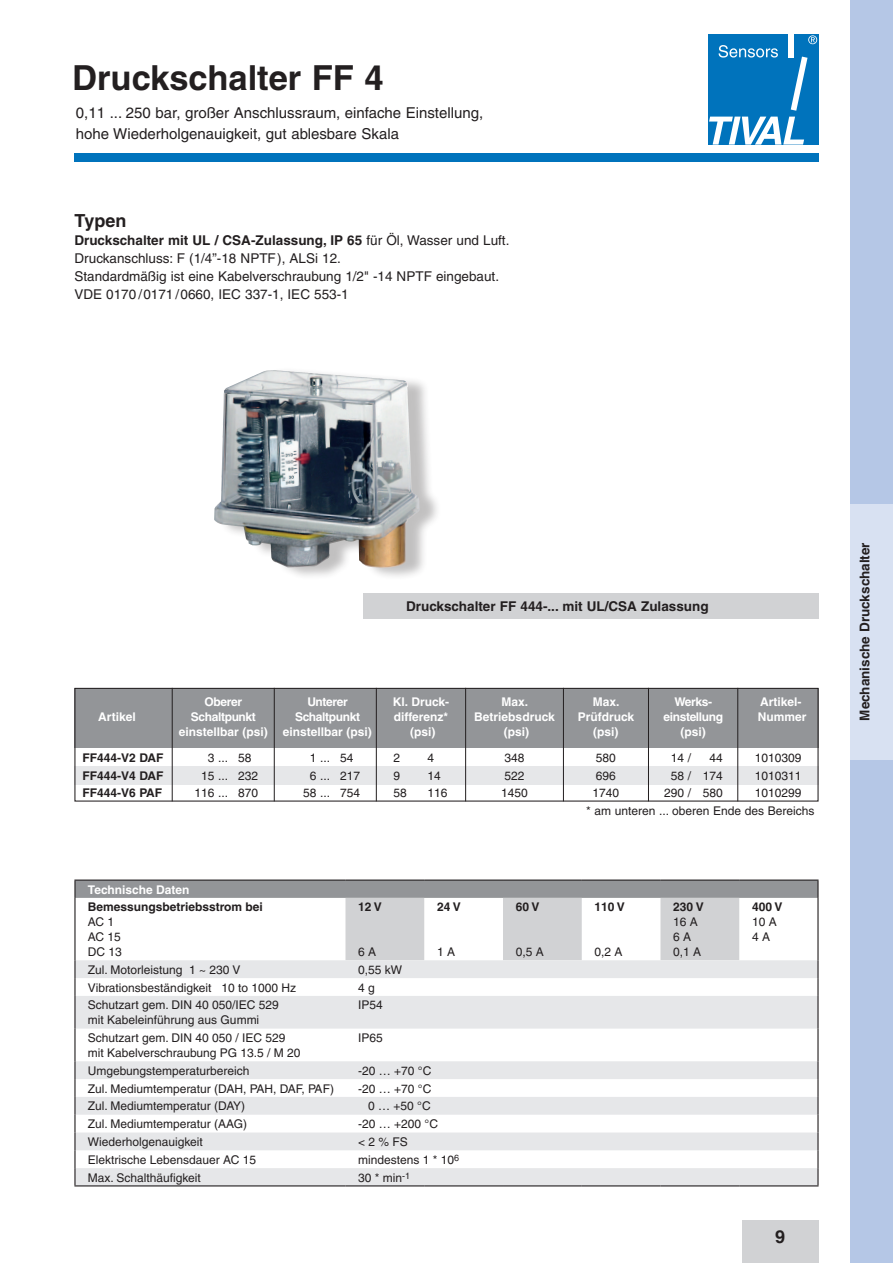
<style>
.page{position:relative;width:893px;height:1263px;background:#fff}
.page>*{position:absolute;margin:0;border:0;box-sizing:border-box;transform-origin:0 0}
.t1{font:700 34.5px "Helvetica";color:#231f20}
.t2{font:700 18px "Helvetica";color:#231f20}
.t3{font:15px/21px "Helvetica";color:#231f20}
.t4{font:13.5px/18px "Helvetica";color:#231f20}
.t5{font:700 13.5px "Helvetica";color:#231f20}
.t6{font:12px/14.9px "Helvetica";color:#231f20}
.t7{font:700 12px "Helvetica";color:#fff}
.t8{font:700 12px "Helvetica";color:#231f20}
.t9{font:700 12px "Helvetica";letter-spacing:-.03em;color:#fff}
.s1{font-weight:700}
</style>
<div class="page">
<div style="left:708px;top:34px;width:111px;height:110px;background:#0073bc"></div>
<div style="left:788px;top:34px;width:6px;height:23px;background:#fff"></div>
<svg style="left:791px;top:57px;width:16px;height:54px"></svg>
<svg style="left:719px;top:45px;width:59px;height:13px"></svg>
<svg style="left:709px;top:117px;width:95px;height:28px"></svg>
<svg style="left:808px;top:35px;width:9px;height:9px"></svg>
<div style="left:74px;top:153px;width:745px;height:9px;background:#0073bc"></div>
<div style="left:850px;top:0;width:43px;height:504px;background:#b5c7e6"></div>
<div style="left:850px;top:759px;width:43px;height:504px;background:#b5c7e6"></div>
<div style="left:850px;top:504px;width:43px;height:255px;background:#d8e1f2"></div>
<div style="left:742px;top:1220px;width:77px;height:43px;background:#d1d2d4"></div>
<div style="left:219px;top:366px;width:222px;height:215px;background:#231f20;opacity:.28"></div>
<img style="left:240px;top:370px;width:33px;height:12px">
<div style="left:364px;top:593px;width:455px;height:26px;background:#d1d2d4"></div>
<div style="left:74px;top:688px;width:745px;height:59px;background:#939598"></div>
<div style="left:74px;top:766px;width:745px;height:18px;background:#e6e7e9"></div>
<div style="left:74px;top:688px;width:745px;height:113px;border:1px solid #231f20"></div>
<hr style="left:172px;top:688px;width:1px;height:113px;background:#231f20">
<hr style="left:376px;top:688px;width:1px;height:113px;background:#231f20">
<hr style="left:465px;top:688px;width:1px;height:113px;background:#231f20">
<hr style="left:563px;top:688px;width:1px;height:113px;background:#231f20">
<hr style="left:648px;top:688px;width:1px;height:113px;background:#231f20">
<hr style="left:737px;top:688px;width:1px;height:113px;background:#231f20">
<hr style="left:274px;top:688px;width:1px;height:113px;background:#231f20">
<svg style="left:76px;top:996px;width:741px;height:189px;fill:#e6e7e9"></svg>
<hr style="left:74px;top:879px;width:271px;height:2px;background:#231f20">
<hr style="left:345px;top:879px;width:79px;height:2px;background:#231f20">
<hr style="left:424px;top:879px;width:79px;height:2px;background:#231f20">
<hr style="left:503px;top:879px;width:79px;height:2px;background:#231f20">
<hr style="left:582px;top:879px;width:78px;height:2px;background:#231f20">
<hr style="left:660px;top:879px;width:79px;height:2px;background:#231f20">
<hr style="left:739px;top:879px;width:80px;height:2px;background:#231f20">
<svg style="left:74px;top:880px;width:745px;height:116px"></svg>
<hr style="left:74px;top:996px;width:2px;height:32px;background:#231f20">
<hr style="left:817px;top:996px;width:2px;height:32px;background:#231f20">
<hr style="left:74px;top:1028px;width:2px;height:33px;background:#231f20">
<hr style="left:817px;top:1028px;width:2px;height:33px;background:#231f20">
<svg style="left:74px;top:1061px;width:2px;height:124px"></svg>
<svg style="left:817px;top:1061px;width:2px;height:124px"></svg>
<hr style="left:74px;top:1185px;width:271px;height:1px;background:#231f20">
<hr style="left:345px;top:1185px;width:79px;height:1px;background:#231f20">
<hr style="left:424px;top:1185px;width:79px;height:1px;background:#231f20">
<hr style="left:503px;top:1185px;width:79px;height:1px;background:#231f20">
<hr style="left:582px;top:1185px;width:78px;height:1px;background:#231f20">
<hr style="left:660px;top:1185px;width:79px;height:1px;background:#231f20">
<hr style="left:739px;top:1185px;width:80px;height:1px;background:#231f20">
<h1 class="t1" style="left:72px;top:57px;width:313px">Druckschalter FF 4</h1>
<p class="t3" style="left:76px;top:102px;width:409px">0,11 ... 250 bar, großer Anschlussraum, einfache Einstellung, hohe Wiederholgenauigkeit, gut ablesbare Skala</p>
<h2 class="t2" style="left:74px;top:209px;width:53px">Typen</h2>
<p class="t4" style="left:74px;top:231px;width:436px"><span class="s1">Druckschalter mit UL / CSA-Zulassung, IP 65</span> für Öl, Wasser und Luft.<br>Druckanschluss: F (1/4”-18 NPTF), ALSi 12.<br>Standardmäßig ist eine Kabelverschraubung 1/2" -14 NPTF eingebaut.<br>VDE 0170 /0171 /0660, IEC 337-1, IEC 553-1</p>
<p class="t5" style="left:406px;top:598px;width:304px">Druckschalter FF 444-... mit UL/CSA Zulassung</p>
<p class="t7" style="left:205px;top:694px;width:39px">Oberer</p>
<p class="t9" style="left:307px;top:694px;width:42px">Unterer</p>
<p class="t7" style="left:393px;top:694px;width:58px">Kl. Druck-</p>
<p class="t7" style="left:501px;top:694px;width:28px">Max.</p>
<p class="t7" style="left:593px;top:694px;width:28px">Max.</p>
<p class="t7" style="left:674px;top:694px;width:39px">Werks-</p>
<p class="t7" style="left:760px;top:694px;width:43px">Artikel-</p>
<p class="t7" style="left:98px;top:709px;width:39px">Artikel</p>
<p class="t9" style="left:191px;top:709px;width:66px">Schaltpunkt</p>
<p class="t9" style="left:295px;top:709px;width:66px">Schaltpunkt</p>
<p class="t7" style="left:394px;top:709px;width:56px">differenz*</p>
<p class="t7" style="left:474px;top:709px;width:82px">Betriebsdruck</p>
<p class="t7" style="left:578px;top:709px;width:58px">Prüfdruck</p>
<p class="t9" style="left:663px;top:709px;width:61px">einstellung</p>
<p class="t7" style="left:758px;top:709px;width:50px">Nummer</p>
<p class="t7" style="left:179px;top:724px;width:91px">einstellbar (psi)</p>
<p class="t7" style="left:283px;top:724px;width:91px">einstellbar (psi)</p>
<p class="t7" style="left:410px;top:724px;width:27px">(psi)</p>
<p class="t7" style="left:504px;top:724px;width:27px">(psi)</p>
<p class="t7" style="left:593px;top:724px;width:27px">(psi)</p>
<p class="t7" style="left:680px;top:724px;width:27px">(psi)</p>
<p class="t8" style="left:82px;top:751px;width:83px">FF444-V2 DAF</p>
<p class="t6" style="left:208px;top:751px;width:45px">3 ... 58</p>
<p class="t6" style="left:310px;top:751px;width:45px">1 ... 54</p>
<p class="t6" style="left:393px;top:751px;width:8px">2</p>
<p class="t6" style="left:427px;top:751px;width:8px">4</p>
<p class="t6" style="left:504px;top:751px;width:22px">348</p>
<p class="t6" style="left:596px;top:751px;width:22px">580</p>
<p class="t6" style="left:671px;top:751px;width:22px">14 /</p>
<p class="t6" style="left:710px;top:751px;width:15px">44</p>
<p class="t6" style="left:755px;top:751px;width:48px">1010309</p>
<p class="t8" style="left:82px;top:768px;width:83px">FF444-V4 DAF</p>
<p class="t6" style="left:201px;top:768px;width:58px">15 ... 232</p>
<p class="t6" style="left:310px;top:768px;width:52px">6 ... 217</p>
<p class="t6" style="left:393px;top:768px;width:8px">9</p>
<p class="t6" style="left:427px;top:768px;width:15px">14</p>
<p class="t6" style="left:505px;top:768px;width:22px">522</p>
<p class="t6" style="left:596px;top:768px;width:22px">696</p>
<p class="t6" style="left:671px;top:768px;width:54px">58 / 174</p>
<p class="t6" style="left:755px;top:768px;width:48px">1010311</p>
<p class="t8" style="left:82px;top:785px;width:81px">FF444-V6 PAF</p>
<p class="t6" style="left:195px;top:785px;width:65px">116 ... 870</p>
<p class="t6" style="left:303px;top:785px;width:58px">58 ... 754</p>
<p class="t6" style="left:393px;top:785px;width:15px">58</p>
<p class="t6" style="left:427px;top:785px;width:22px">116</p>
<p class="t6" style="left:501px;top:785px;width:28px">1450</p>
<p class="t6" style="left:592px;top:785px;width:28px">1740</p>
<p class="t6" style="left:664px;top:785px;width:60px">290 / 580</p>
<p class="t6" style="left:755px;top:785px;width:48px">1010299</p>
<p class="t7" style="left:88px;top:882px;width:103px">Technische Daten</p>
<p class="t8" style="left:88px;top:900px;width:177px">Bemessungsbetriebsstrom bei</p>
<p class="t6" style="left:88px;top:915px;width:36px">AC 1<br>AC 15<br>DC 13</p>
<p class="t8" style="left:358px;top:900px;width:25px">12 V</p>
<p class="t6" style="left:358px;top:944px;width:20px">6 A</p>
<p class="t8" style="left:437px;top:900px;width:25px">24 V</p>
<p class="t6" style="left:437px;top:944px;width:20px">1 A</p>
<p class="t6" style="left:88px;top:962px;width:154px">Zul. Motorleistung 1 ~ 230 V</p>
<p class="t6" style="left:358px;top:962px;width:46px">0,55 kW</p>
<p class="t6" style="left:88px;top:980px;width:210px">Vibrationsbeständigkeit 10 to 1000 Hz</p>
<p class="t6" style="left:358px;top:980px;width:18px">4 g</p>
<p class="t6" style="left:88px;top:998px;width:193px">Schutzart gem. DIN 40 050/IEC 529 mit Kabeleinführung aus Gummi</p>
<p class="t6" style="left:358px;top:998px;width:26px">IP54</p>
<p class="t6" style="left:88px;top:1030px;width:214px">Schutzart gem. DIN 40 050 / IEC 529 mit Kabelverschraubung PG 13.5 / M 20</p>
<p class="t6" style="left:358px;top:1030px;width:26px">IP65</p>
<p class="t6" style="left:88px;top:1063px;width:163px">Umgebungstemperaturbereich</p>
<p class="t6" style="left:358px;top:1063px;width:75px">-20 … +70 °C</p>
<p class="t6" style="left:88px;top:1081px;width:248px">Zul. Mediumtemperatur (DAH, PAH, DAF, PAF)</p>
<p class="t6" style="left:358px;top:1081px;width:75px">-20 … +70 °C</p>
<p class="t6" style="left:88px;top:1099px;width:159px">Zul. Mediumtemperatur (DAY)</p>
<p class="t6" style="left:368px;top:1099px;width:64px">0 … +50 °C</p>
<p class="t6" style="left:88px;top:1116px;width:161px">Zul. Mediumtemperatur (AAG)</p>
<p class="t6" style="left:358px;top:1116px;width:81px">-20 … +200 °C</p>
<p class="t6" style="left:88px;top:1134px;width:117px">Wiederholgenauigkeit</p>
<p class="t6" style="left:358px;top:1134px;width:51px">&lt; 2 % FS</p>
<p class="t6" style="left:88px;top:1152px;width:170px">Elektrische Lebensdauer AC 15</p>
<p class="t6" style="left:358px;top:1152px;width:103px">mindestens 1 * 10<sup>6</sup></p>
<p class="t6" style="left:88px;top:1170px;width:115px">Max. Schalthäufigkeit</p>
<p class="t6" style="left:358px;top:1170px;width:54px">30 * min<sup>-1</sup></p>
<p class="t8" style="left:516px;top:900px;width:25px">60 V</p>
<p class="t6" style="left:516px;top:944px;width:30px">0,5 A</p>
<p class="t6" style="left:586px;top:803px;width:230px">* am unteren ... oberen Ende des Bereichs</p>
<p class="t8" style="left:594px;top:900px;width:32px">110 V</p>
<p class="t6" style="left:594px;top:944px;width:30px">0,2 A</p>
<p class="t8" style="left:673px;top:900px;width:32px">230 V</p>
<p class="t6" style="left:673px;top:915px;width:30px">16 A<br>6 A<br>0,1 A</p>
<p class="t8" style="left:752px;top:900px;width:32px">400 V</p>
<p class="t6" style="left:752px;top:915px;width:26px">10 A<br>4 A</p>
<h2 class="t2" style="left:775px;top:1225px;width:12px">9</h2>
<p class="t5" style="left:856px;top:721px;width:180px;rotate:-90deg">Mechanische Druckschalter</p>
</div>
